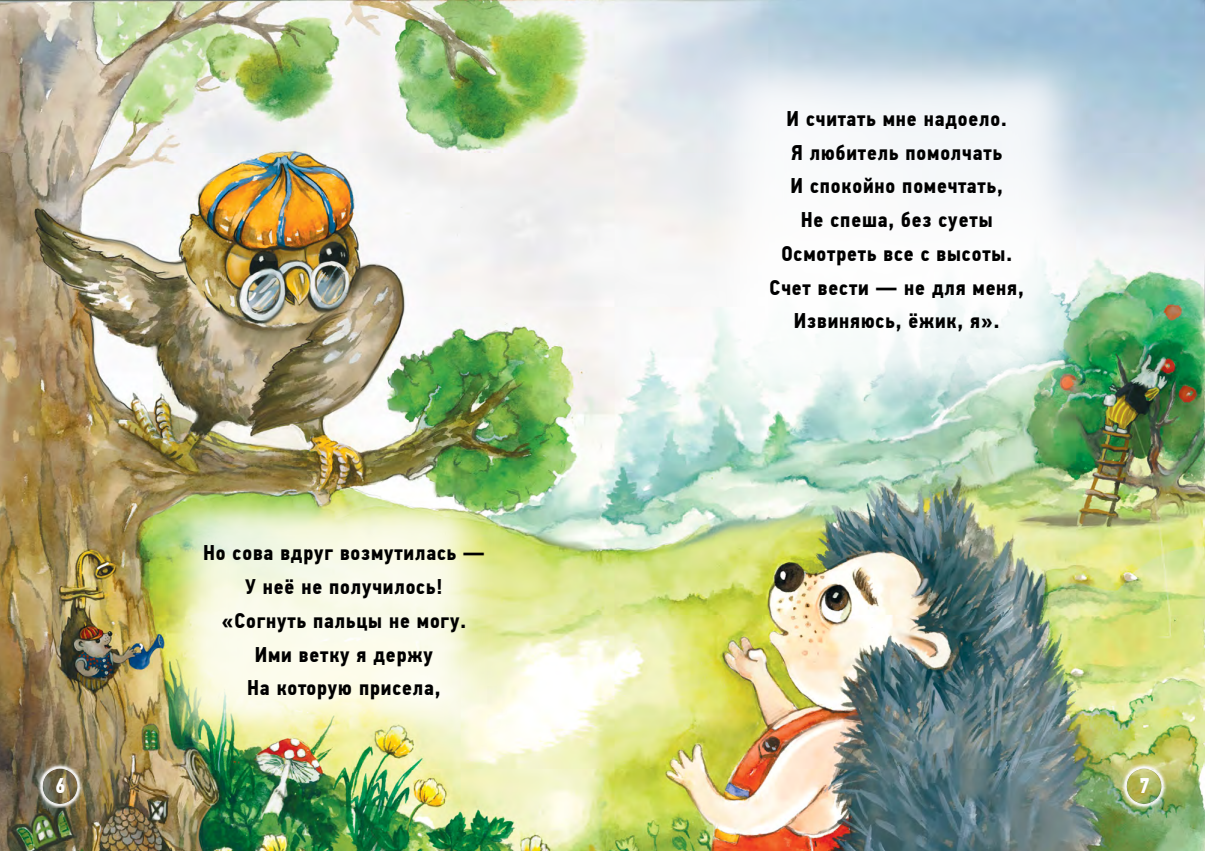
<style>
.page{position:relative;width:1205px;height:851px;background:#fff}
.page>*{position:absolute;margin:0;border:0;box-sizing:border-box;transform-origin:0 0}
.t1{font:700 21.25px/33.8px "PF Din Text Cond Pro";letter-spacing:.04em;color:#000;text-align:center}
.t2{font:700 21.25px "PF Din Text Cond Pro";color:#fff}
.t3{font:700 15.88px "PF Centro Sans Pro";color:#fff}
</style>
<div class="page">
<img style="left:0;top:0;width:1205px;height:850px">
<img style="left:1117px;top:762px;width:54px;height:46px">
<img style="left:28px;top:454px;width:559px;height:391px">
<img style="left:599px;top:0;width:595px;height:628px">
<p class="t1" style="left:203px;top:536px;width:283px">Но сова вдруг возмутилась —<br>У неё не получилось! «Согнуть пальцы не могу.<br>Ими ветку я держу<br>На которую присела,</p>
<p class="t1" style="left:769px;top:102px;width:256px">И считать мне надоело.<br>Я любитель помолчать<br>И спокойно помечтать,<br>Не спеша, без суеты<br>Осмотреть все с высоты.<br>Счет вести — не для меня,<br>Извиняюсь, ёжик, я».</p>
<p class="t2" style="left:55px;top:772px;width:15px">6<sub>6</sub></p>
<p class="t3" style="left:1135px;top:780px;width:16px">7<sup>7</sup></p>
</div>
